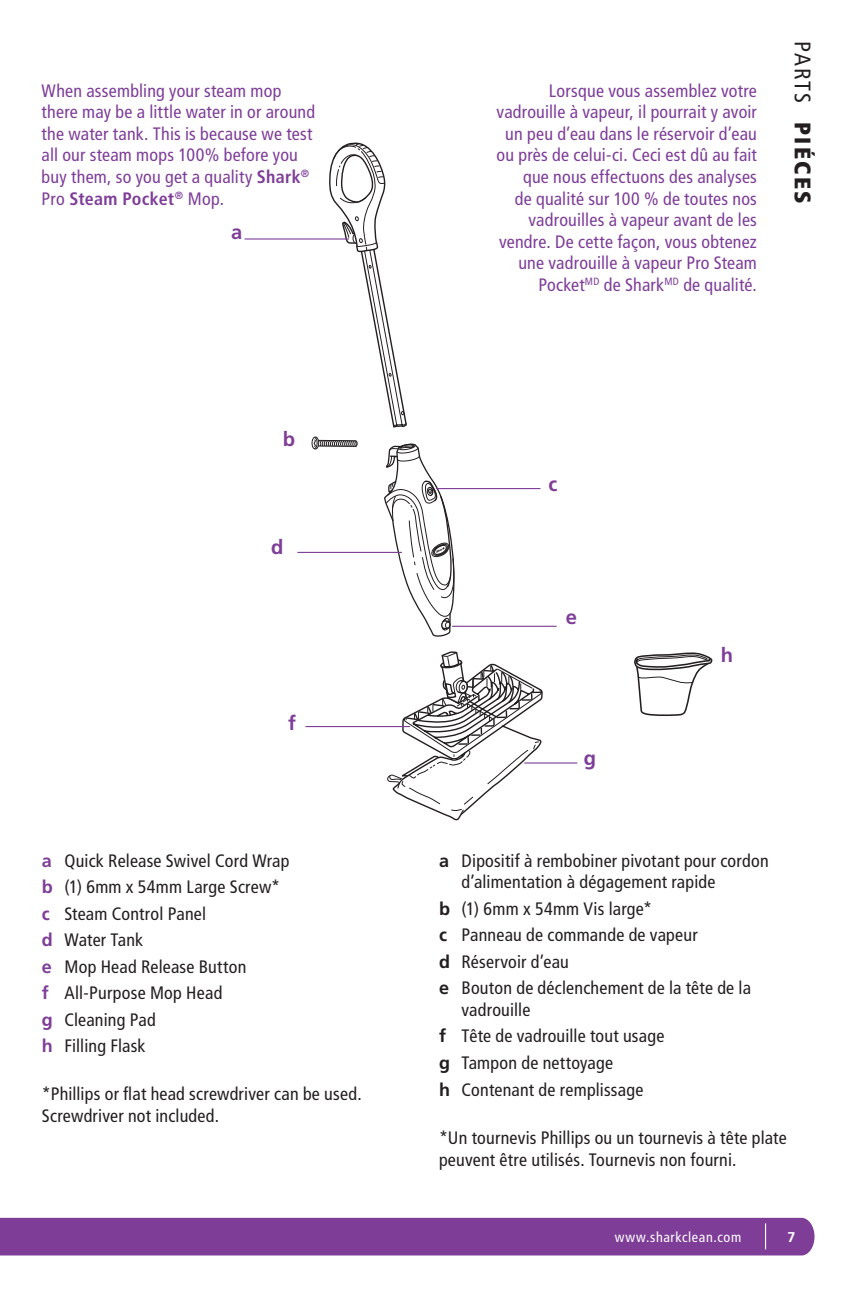
<style>
.page{position:relative;width:851px;height:1296px;background:#fff}
.page>*{position:absolute;margin:0;border:0;box-sizing:border-box;transform-origin:0 0}
.t1{font:900 condensed 22.5px "Frutiger LT Std";letter-spacing:.1em;color:#231f20}
.t2{font:700 20.25px "Frutiger LT Std";color:#7e3e98}
.t3{font:condensed 18px/26.6px "Frutiger LT Std";letter-spacing:.01em;color:#231f20}
.t4{font:condensed 18px/21.6px "Frutiger LT Std";letter-spacing:.01em;color:#7e3e98}
.t5{font:condensed 14.17px "Frutiger LT Std";letter-spacing:.045em;color:#fff}
.t6{font:700 14.17px "Frutiger LT Std";color:#fff}
.s1{font-weight:700}
.s2{font-weight:700;font-stretch:normal;color:#7e3e98}
.s3{font-weight:400}
.s4{font-weight:700;font-stretch:normal}
</style>
<div class="page">
<div style="left:0;top:1218px;width:814px;height:38px;background:#7e3e98"></div>
<svg style="left:634px;top:652px;width:79px;height:64px"></svg>
<div style="left:311px;top:437px;width:8px;height:12px;border:1px solid #231f20;border-radius:50%"></div>
<svg style="left:313px;top:143px;width:142px;height:494px"></svg>
<svg style="left:387px;top:651px;width:155px;height:169px"></svg>
<hr style="left:244px;top:238px;width:105px;height:2px;background:#7e3e98">
<hr style="left:436px;top:488px;width:104px;height:1px;background:#7e3e98">
<hr style="left:452px;top:626px;width:104px;height:1px;background:#7e3e98">
<hr style="left:305px;top:726px;width:105px;height:1px;background:#7e3e98">
<hr style="left:524px;top:762px;width:53px;height:2px;background:#7e3e98">
<hr style="left:297px;top:552px;width:105px;height:1px;background:#7e3e98">
<p class="t4" style="left:42px;top:80px;width:275px">When assembling your steam mop there may be a little water in or around the water tank. This is because we test all our steam mops 100% before you buy them, so you get a quality <span class="s1">Shark</span><sup>®<br></sup>Pro <span class="s1">Steam Pocket</span><sup>®</sup> Mop.</p>
<p class="t2" style="left:231px;top:220px;width:13px">a</p>
<p class="t2" style="left:283px;top:427px;width:14px">b</p>
<p class="t2" style="left:271px;top:535px;width:14px">d</p>
<p class="t2" style="left:288px;top:711px;width:9px">f</p>
<p class="t3" style="left:42px;top:847px;width:249px"><span class="s2">a</span> Quick Release Swivel Cord Wrap <span class="s2">b</span> (1) 6mm x 54mm Large Screw* <span class="s2">c</span> Steam Control Panel<br><span class="s2">d</span> Water Tank<br><span class="s2">e</span> Mop Head Release Button<br><span class="s2">f</span> All-Purpose Mop Head<br><span class="s2">g</span> Cleaning Pad<br><span class="s2">h</span> Filling Flask</p>
<p class="t3" style="left:42px;top:1083px;width:321px;line-height:21.6px">*Phillips or flat head screwdriver can be used.<br>Screwdriver not included.</p>
<p class="t4" style="left:496px;top:80px;width:262px;text-align:right">Lorsque vous assemblez votre vadrouille à vapeur, il pourrait y avoir un peu d’eau dans le réservoir d’eau ou près de celui-ci. Ceci est dû au fait que nous effectuons des analyses<br>de qualité sur 100 % de toutes nos vadrouilles à vapeur avant de les vendre. De cette façon, vous obtenez une vadrouille à vapeur Pro Steam Pocket<sup>MD</sup> de Shark<sup>MD</sup> de qualité.</p>
<p class="t1" style="left:816px;top:40px;width:165px;rotate:90deg"><span class="s3">PARTS</span> PIÉCES</p>
<p class="t2" style="left:548px;top:472px;width:10px">c</p>
<p class="t2" style="left:565px;top:605px;width:13px">e</p>
<p class="t2" style="left:584px;top:746px;width:14px">g</p>
<p class="t2" style="left:721px;top:643px;width:14px">h</p>
<p class="t3" style="left:461px;top:850px;width:308px;line-height:21.6px;text-indent:-22px"><span class="s4">a</span> Dipositif à rembobiner pivotant pour cordon d’alimentation à dégagement rapide</p>
<p class="t3" style="left:439px;top:896px;width:313px"><span class="s4">b</span> (1) 6mm x 54mm Vis large*<br><span class="s4">c</span> Panneau de commande de vapeur<br><span class="s4">d</span> Réservoir d’eau<br><span class="s4">e</span> Bouton de déclenchement de la tête de la</p>
<p class="t3" style="left:439px;top:996px;width:227px;text-indent:22px">vadrouille<br><span class="s4">f</span> Tête de vadrouille tout usage <span class="s4">g</span> Tampon de nettoyage<br><span class="s4">h</span> Contenant de remplissage</p>
<p class="t3" style="left:439px;top:1127px;width:349px;line-height:21.6px">*Un tournevis Phillips ou un tournevis à tête plate peuvent être utilisés. Tournevis non fourni.</p>
<p class="t5" style="left:614px;top:1229px;width:128px">www.sharkclean.com</p>
<p class="t6" style="left:787px;top:1228px;width:9px">7</p>
</div>
